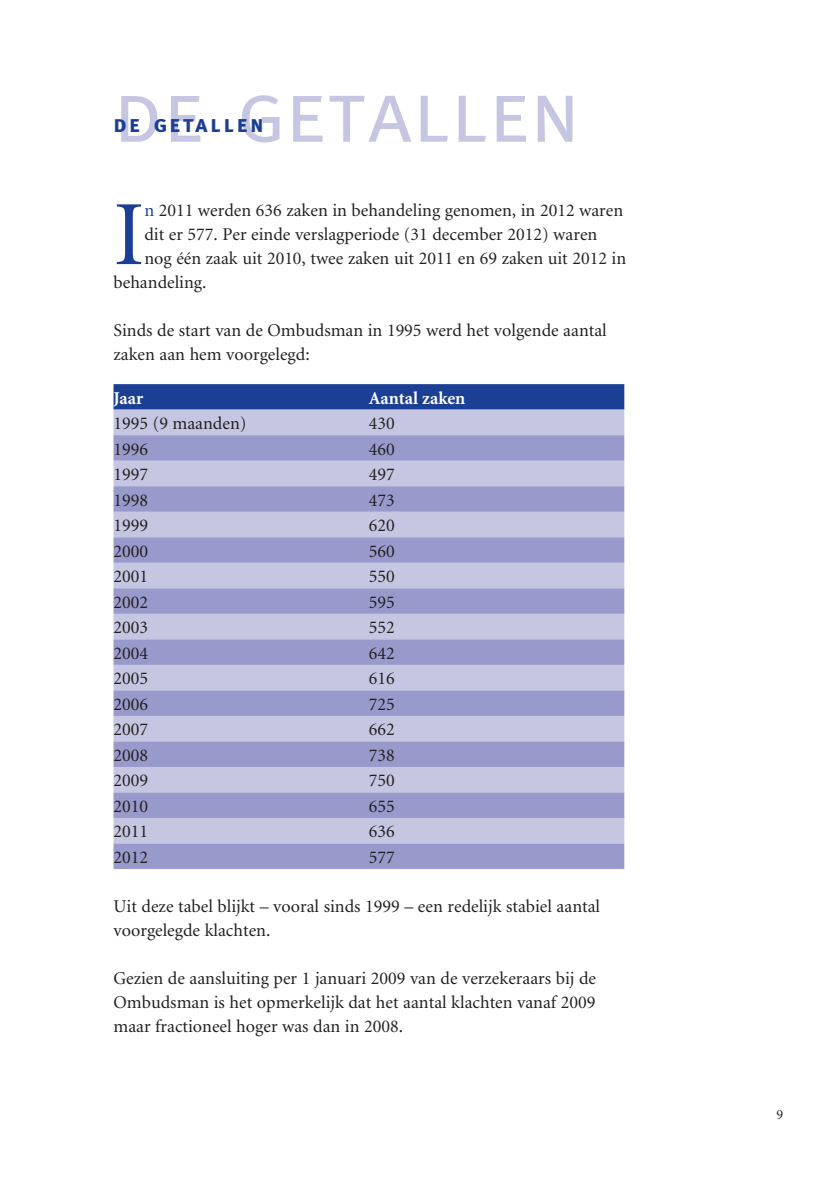
<style>
.page{position:relative;width:840px;height:1191px;background:#fff}
.page>*{position:absolute;margin:0;border:0;box-sizing:border-box;transform-origin:0 0}
.t1{font:91.8px "Minion";color:#1b3f94}
.t2{font:88px "Meta Caps";color:#c5c6e1}
.t3{font:24px "Meta Bold Caps";letter-spacing:.1em;color:#1b3f94}
.t4{font:18px/24px "Minion";color:#231f20}
.t5{font:700 18px "Minion";color:#fff}
.t6{font:14px "Minion";color:#231f20}
.s1{color:#1b3f94}
</style>
<div class="page">
<svg style="left:113px;top:384px;width:511px;height:26px;background:#204396"></svg>
<div style="left:113px;top:410px;width:511px;height:25px;background:#c5c6e1"></div>
<svg style="left:113px;top:435px;width:511px;height:434px;background:#adafd5"></svg>
<h2 class="t2" style="left:113px;top:60px;width:467px">de getallen</h2>
<h3 class="t3" style="left:113px;top:109px;width:152px">de getallen</h3>
<h1 class="t1" style="left:113px;top:189px;width:32px">I</h1>
<p class="t4" style="left:144px;top:199px;width:480px"><span class="s1">n</span> 2011 werden 636 zaken in behandeling genomen, in 2012 waren</p>
<p class="t4" style="left:144px;top:223px;width:454px">dit er 577. Per einde verslagperiode (31 december 2012) waren</p>
<p class="t4" style="left:144px;top:247px;width:483px">nog één zaak uit 2010, twee zaken uit 2011 en 69 zaken uit 2012 in</p>
<p class="t4" style="left:113px;top:271px;width:94px">behandeling.</p>
<p class="t4" style="left:113px;top:319px;width:494px">Sinds de start van de Ombudsman in 1995 werd het volgende aantal zaken aan hem voorgelegd:</p>
<p class="t5" style="left:113px;top:389px;width:31px">Jaar</p>
<p class="t5" style="left:368px;top:389px;width:98px">Aantal zaken</p>
<p class="t4" style="left:113px;top:412px;width:134px">1995 (9 maanden)</p>
<p class="t4" style="left:368px;top:412px;width:27px">430</p>
<p class="t4" style="left:113px;top:437px;width:36px">1996</p>
<p class="t4" style="left:368px;top:437px;width:27px">460</p>
<p class="t4" style="left:113px;top:463px;width:36px">1997</p>
<p class="t4" style="left:368px;top:463px;width:27px">497</p>
<p class="t4" style="left:113px;top:488px;width:36px">1998</p>
<p class="t4" style="left:368px;top:488px;width:27px">473</p>
<p class="t4" style="left:113px;top:514px;width:36px">1999</p>
<p class="t4" style="left:368px;top:514px;width:27px">620</p>
<p class="t4" style="left:113px;top:539px;width:36px">2000</p>
<p class="t4" style="left:368px;top:539px;width:27px">560</p>
<p class="t4" style="left:113px;top:565px;width:36px">2001</p>
<p class="t4" style="left:368px;top:565px;width:27px">550</p>
<p class="t4" style="left:113px;top:590px;width:36px">2002</p>
<p class="t4" style="left:368px;top:590px;width:27px">595</p>
<p class="t4" style="left:113px;top:616px;width:36px">2003</p>
<p class="t4" style="left:368px;top:616px;width:27px">552</p>
<p class="t4" style="left:113px;top:642px;width:36px">2004</p>
<p class="t4" style="left:368px;top:642px;width:27px">642</p>
<p class="t4" style="left:113px;top:667px;width:36px">2005</p>
<p class="t4" style="left:368px;top:667px;width:27px">616</p>
<p class="t4" style="left:113px;top:693px;width:36px">2006</p>
<p class="t4" style="left:368px;top:693px;width:27px">725</p>
<p class="t4" style="left:113px;top:718px;width:36px">2007</p>
<p class="t4" style="left:368px;top:718px;width:27px">662</p>
<p class="t4" style="left:113px;top:744px;width:36px">2008</p>
<p class="t4" style="left:368px;top:744px;width:27px">738</p>
<p class="t4" style="left:113px;top:769px;width:36px">2009</p>
<p class="t4" style="left:368px;top:769px;width:27px">750</p>
<p class="t4" style="left:113px;top:795px;width:36px">2010</p>
<p class="t4" style="left:368px;top:795px;width:27px">655</p>
<p class="t4" style="left:113px;top:820px;width:36px">2011</p>
<p class="t4" style="left:368px;top:820px;width:27px">636</p>
<p class="t4" style="left:113px;top:846px;width:36px">2012</p>
<p class="t4" style="left:368px;top:846px;width:27px">577</p>
<p class="t4" style="left:113px;top:895px;width:488px">Uit deze tabel blijkt – vooral sinds 1999 – een redelijk stabiel aantal voorgelegde klachten.</p>
<p class="t4" style="left:113px;top:967px;width:484px;text-align:justify">Gezien de aansluiting per 1 januari 2009 van de verzekeraars bij de Ombudsman is het opmerkelijk dat het aantal klachten vanaf 2009 maar fractioneel hoger was dan in 2008.</p>
<p class="t6" style="left:776px;top:1108px;width:8px">9</p>
</div>
